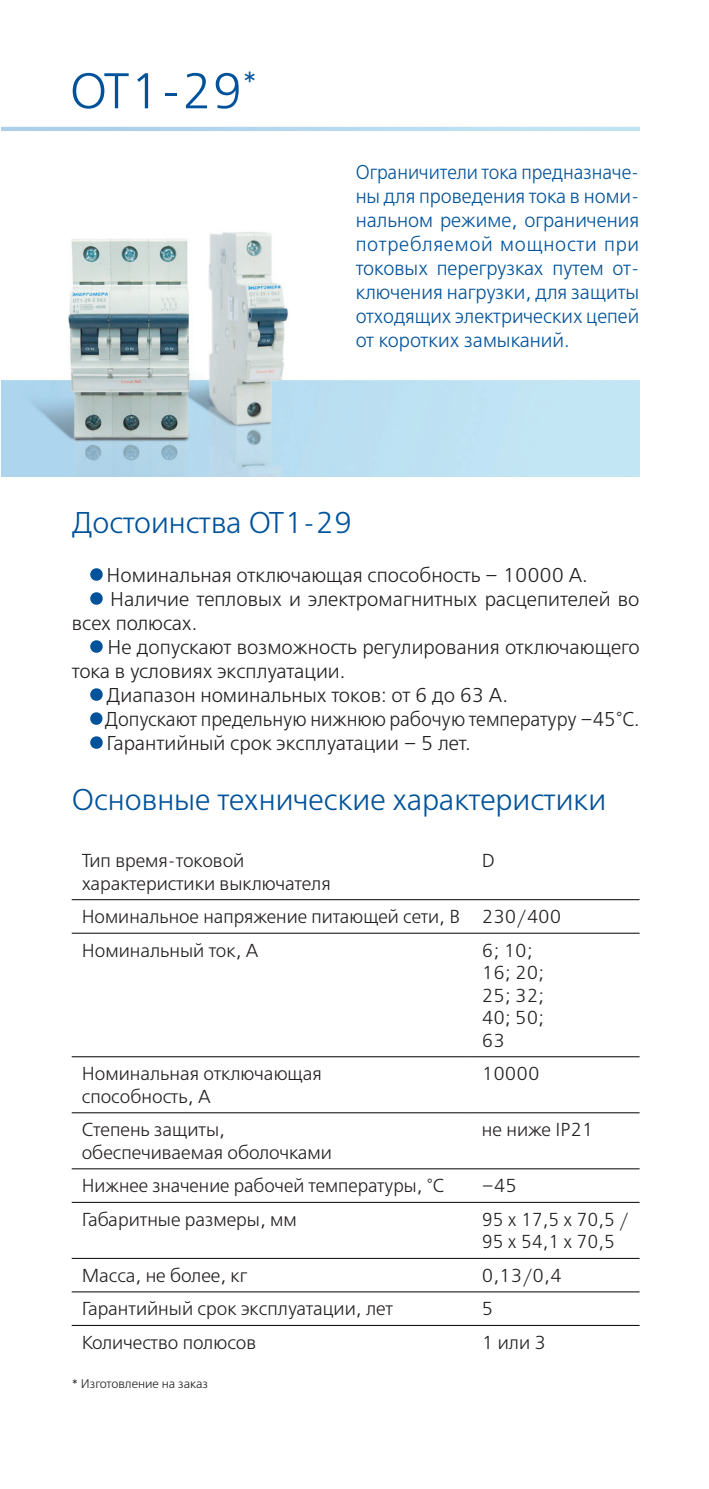
<style>
.page{position:relative;width:709px;height:1489px;background:#fff}
.page>*{position:absolute;margin:0;border:0;box-sizing:border-box;transform-origin:0 0}
.t1{font:50px "Free Set C";color:#01529a}
.t2{font:30px "Free Set C";color:#01529a}
.t3{font:20px/24px "Free Set C";color:#231f20}
.t4{font:20px/24px "Free Set C";color:#01529a;text-align:justify;scale:.94 1}
.t5{font:20px "Free Set C";color:#231f20;scale:.96 1}
.t6{font:18.75px/22.5px "Free Set C";color:#231f20}
.t7{font:18.75px/22.5px "Free Set C";color:#231f20;scale:.95 1}
.t8{font:12.5px "Free Set C";color:#231f20}
.s1{font-family:"Gill Sans";font-stretch:condensed;color:#01529a}
</style>
<div class="page">
<img style="left:1px;top:126px;width:639px;height:350px">
<svg style="left:90px;top:568px;width:13px;height:37px"></svg>
<svg style="left:90px;top:640px;width:13px;height:13px"></svg>
<svg style="left:90px;top:688px;width:13px;height:61px"></svg>
<hr style="left:72px;top:1056px;width:400px;height:1px;background:#000">
<hr style="left:472px;top:1056px;width:167px;height:1px;background:#000">
<hr style="left:72px;top:1112px;width:400px;height:1px;background:#000">
<hr style="left:472px;top:1112px;width:167px;height:1px;background:#000">
<hr style="left:72px;top:1168px;width:400px;height:1px;background:#000">
<hr style="left:472px;top:1168px;width:167px;height:1px;background:#000">
<hr style="left:72px;top:1201px;width:400px;height:1px;background:#000">
<hr style="left:472px;top:1201px;width:167px;height:1px;background:#000">
<hr style="left:72px;top:1257px;width:400px;height:1px;background:#000">
<hr style="left:472px;top:1257px;width:167px;height:1px;background:#000">
<hr style="left:72px;top:1291px;width:400px;height:1px;background:#000">
<hr style="left:472px;top:1291px;width:167px;height:1px;background:#000">
<hr style="left:72px;top:1324px;width:400px;height:1px;background:#000">
<hr style="left:472px;top:1324px;width:167px;height:1px;background:#000">
<hr style="left:72px;top:899px;width:400px;height:1px;background:#000">
<hr style="left:472px;top:899px;width:167px;height:1px;background:#000">
<hr style="left:72px;top:932px;width:400px;height:1px;background:#000">
<hr style="left:472px;top:932px;width:167px;height:1px;background:#000">
<h1 class="t1" style="left:70px;top:65px;width:189px">ОТ1-29<sup>*</sup></h1>
<p class="t4" style="left:355px;top:161px;width:303px">Ограничители тока предназначе&shy;ны для проведения тока в номи&shy;нальном режиме, ограничения потребляемой мощности при токовых перегрузках путем от&shy;ключения нагрузки, для защиты отходящих электрических цепей от коротких замыканий.</p>
<h2 class="t2" style="left:72px;top:507px;width:282px">Достоинства ОТ1-29</h2>
<p class="t3" style="left:93px;top:563px;width:496px"><span class="s1">•</span> Номинальная отключающая способность – 10000 А.</p>
<p class="t3" style="left:72px;top:587px;width:569px;text-indent:21px"><span class="s1">•</span> Наличие тепловых и электромагнитных расцепителей во всех полюсах.</p>
<p class="t3" style="left:72px;top:635px;width:569px;text-indent:21px"><span class="s1">•</span> Не допускают возможность регулирования отключающего тока в условиях эксплуатации.</p>
<p class="t3" style="left:93px;top:683px;width:416px"><span class="s1">•</span> Диапазон номинальных токов: от 6 до 63 А.</p>
<p class="t5" style="left:93px;top:708px;width:571px"><span class="s1">•</span> Допускают предельную нижнюю рабочую температуру –45°С.</p>
<p class="t3" style="left:93px;top:731px;width:379px"><span class="s1">•</span> Гарантийный срок эксплуатации – 5 лет.</p>
<h2 class="t2" style="left:72px;top:783px;width:536px">Основные технические характеристики</h2>
<p class="t6" style="left:82px;top:850px;width:250px">Тип время-токовой характеристики выключателя</p>
<p class="t6" style="left:482px;top:850px;width:14px">D</p>
<p class="t6" style="left:82px;top:900px;width:481px;line-height:33.5px">Номинальное напряжение питающей сети, В 230/400<br>Номинальный ток, А</p>
<p class="t6" style="left:482px;top:939px;width:64px">6; 10;<br>16; 20;<br>25; 32;<br>40; 50;<br>63</p>
<p class="t6" style="left:82px;top:1063px;width:242px">Номинальная отключающая способность, А</p>
<p class="t6" style="left:482px;top:1063px;width:59px">10000</p>
<p class="t6" style="left:82px;top:1119px;width:252px">Степень защиты, обеспечиваемая оболочками</p>
<p class="t6" style="left:482px;top:1119px;width:113px">не ниже IP21</p>
<p class="t6" style="left:82px;top:1175px;width:364px">Нижнее значение рабочей температуры, °С</p>
<p class="t6" style="left:482px;top:1175px;width:37px">–45</p>
<p class="t6" style="left:82px;top:1208px;width:217px">Габаритные размеры, мм</p>
<p class="t7" style="left:482px;top:1208px;width:156px">95 x 17,5 x 70,5 /<br>95 x 54,1 x 70,5</p>
<p class="t6" style="left:82px;top:1264px;width:167px">Масса, не более, кг</p>
<p class="t6" style="left:482px;top:1264px;width:81px">0,13/0,4</p>
<p class="t6" style="left:82px;top:1298px;width:313px">Гарантийный срок эксплуатации, лет</p>
<p class="t6" style="left:482px;top:1298px;width:13px">5</p>
<p class="t6" style="left:82px;top:1331px;width:176px">Количество полюсов</p>
<p class="t6" style="left:482px;top:1331px;width:66px">1 или 3</p>
<p class="t8" style="left:72px;top:1376px;width:138px">* Изготовление на заказ</p>
</div>
